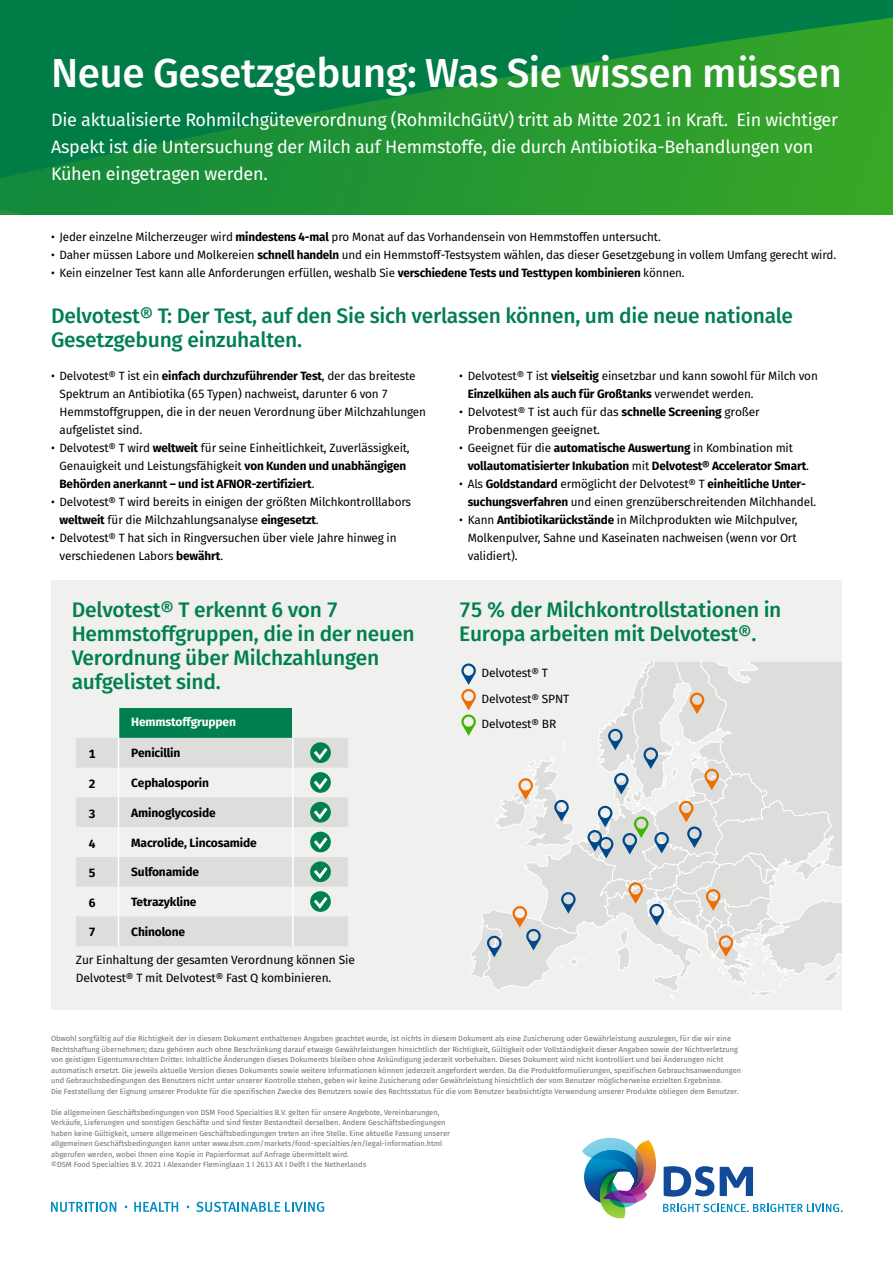
<style>
.page{position:relative;width:893px;height:1263px;background:#fff}
.page>*{position:absolute;margin:0;border:0;box-sizing:border-box;transform-origin:0 0}
.t1{font:500 40.5px "Fira Sans";letter-spacing:-.01em;color:#fff}
.t2{font:500 21px/24px "Fira Sans";letter-spacing:-.015em;color:#007f50}
.t3{font:18px/27px "Fira Sans";letter-spacing:-.015em;color:#fff}
.t4{font:12px/18px "Fira Sans";letter-spacing:-.015em;color:#000}
.t5{font:700 12px/18px "Fira Sans";letter-spacing:-.01em;color:#000}
.t6{font:700 12px "Fira Sans";letter-spacing:-.01em;color:#fff}
.t7{font:7.5px/10.5px "Fira Sans";letter-spacing:-.005em;color:#6f7371}
.s1{font-weight:700}
.s2{font-weight:400}
</style>
<div class="page">
<svg style="left:0;top:0;width:893px;height:215px;background:#158c3a"></svg>
<div style="left:51px;top:580px;width:791px;height:430px;background:#f0f0ee"></div>
<div style="left:118px;top:708px;width:175px;height:30px;background:#007f50"></div>
<svg style="left:76px;top:738px;width:272px;height:208px;fill:#dddedb"></svg>
<hr style="left:292px;top:738px;width:2px;height:29px;background:#fff">
<hr style="left:292px;top:767px;width:2px;height:30px;background:#fff">
<hr style="left:292px;top:797px;width:2px;height:30px;background:#fff">
<hr style="left:292px;top:887px;width:2px;height:29px;background:#fff">
<svg style="left:118px;top:738px;width:1px;height:29px"></svg>
<hr style="left:118px;top:767px;width:1px;height:30px;background:#fff">
<hr style="left:118px;top:797px;width:1px;height:30px;background:#fff">
<hr style="left:118px;top:857px;width:1px;height:30px;background:#fff">
<svg style="left:118px;top:887px;width:1px;height:29px"></svg>
<hr style="left:118px;top:916px;width:1px;height:30px;background:#fff">
<hr style="left:118px;top:708px;width:1px;height:30px;background:#fff">
<hr style="left:292px;top:708px;width:2px;height:30px;background:#fff">
<hr style="left:292px;top:857px;width:2px;height:30px;background:#fff">
<hr style="left:292px;top:916px;width:2px;height:30px;background:#fff">
<svg style="left:310px;top:742px;width:21px;height:21px"></svg>
<svg style="left:311px;top:745px;width:19px;height:17px"></svg>
<svg style="left:310px;top:772px;width:21px;height:21px"></svg>
<svg style="left:311px;top:774px;width:19px;height:18px"></svg>
<svg style="left:310px;top:802px;width:21px;height:20px"></svg>
<svg style="left:76px;top:804px;width:272px;height:53px"></svg>
<svg style="left:310px;top:861px;width:21px;height:21px"></svg>
<svg style="left:311px;top:864px;width:19px;height:17px"></svg>
<svg style="left:310px;top:891px;width:21px;height:21px"></svg>
<svg style="left:311px;top:894px;width:19px;height:17px"></svg>
<svg style="left:461px;top:662px;width:381px;height:337px"></svg>
<svg style="left:51px;top:1202px;width:65px;height:10px"></svg>
<svg style="left:134px;top:1202px;width:42px;height:10px"></svg>
<svg style="left:176px;top:1201px;width:149px;height:11px"></svg>
<svg style="left:582px;top:1137px;width:261px;height:82px"></svg>
<h1 class="t1" style="left:51px;top:44px;width:792px">Neue Gesetzgebung: Was Sie wissen müssen</h1>
<h3 class="t3" style="left:51px;top:106px;width:789px">Die aktualisierte Rohmilchgüteverordnung (RohmilchGütV) tritt ab Mitte 2021 in Kraft. Ein wichtiger<br>Aspekt ist die Untersuchung der Milch auf Hemmstoffe, die durch Antibiotika-Behandlungen von<br>Kühen eingetragen werden.</h3>
<h3 class="t4" style="left:51px;top:228px;width:611px">• Jeder einzelne Milcherzeuger wird <span class="s1">mindestens 4-mal</span> pro Monat auf das Vorhandensein von Hemmstoffen untersucht.</h3>
<h3 class="t4" style="left:51px;top:246px;width:787px">• Daher müssen Labore und Molkereien <span class="s1">schnell handeln</span> und ein Hemmstoff-Testsystem wählen, das dieser Gesetzgebung in vollem Umfang gerecht wird.</h3>
<h3 class="t4" style="left:51px;top:264px;width:635px">• Kein einzelner Test kann alle Anforderungen erfüllen, weshalb Sie <span class="s1">verschiedene Tests und Testtypen kombinieren</span> können.</h3>
<h2 class="t2" style="left:51px;top:304px;width:744px">Delvotest® T: Der Test, auf den Sie sich verlassen können, um die neue nationale<br>Gesetzgebung einzuhalten.</h2>
<h3 class="t4" style="left:60px;top:366px;width:368px;text-indent:-9px">• Delvotest® T ist ein <span class="s1">einfach durchzuführender Test</span>, der das breiteste Spektrum an Antibiotika (65 Typen) nachweist, darunter 6 von 7<br>Hemmstoffgruppen, die in der neuen Verordnung über Milchzahlungen aufgelistet sind.</h3>
<h3 class="t4" style="left:60px;top:438px;width:352px;text-indent:-9px">• Delvotest® T wird <span class="s1">weltweit</span> für seine Einheitlichkeit, Zuverlässigkeit,<br>Genauigkeit und Leistungsfähigkeit <span class="s1">von Kunden und unabhängigen<br>Behörden anerkannt – und ist AFNOR-zertifiziert</span>.</h3>
<h3 class="t4" style="left:60px;top:492px;width:353px;text-indent:-9px">• Delvotest® T wird bereits in einigen der größten Milchkontrolllabors <span class="s1">weltweit</span> für die Milchzahlungsanalyse <span class="s1">eingesetzt</span>.</h3>
<h3 class="t4" style="left:60px;top:528px;width:339px;text-indent:-9px">• Delvotest® T hat sich in Ringversuchen über viele Jahre hinweg in verschiedenen Labors <span class="s1">bewährt</span>.</h3>
<h3 class="t4" style="left:468px;top:366px;width:352px;text-indent:-9px">• Delvotest® T ist <span class="s1">vielseitig</span> einsetzbar und kann sowohl für Milch von<br><span class="s1">Einzelkühen als auch für Großtanks</span> verwendet werden.</h3>
<h3 class="t4" style="left:468px;top:402px;width:294px;text-indent:-9px">• Delvotest® T ist auch für das <span class="s1">schnelle Screening</span> großer<br>Probenmengen geeignet.</h3>
<h3 class="t5" style="left:468px;top:438px;width:343px;text-indent:-9px"><span class="s2">• Geeignet für die</span> automatische Auswertung <span class="s2">in Kombination mit </span>vollautomatisierter Inkubation <span class="s2">mit</span> Delvotest® Accelerator Smart<span class="s2">.</span></h3>
<h3 class="t4" style="left:468px;top:474px;width:350px;text-indent:-8px">• Als <span class="s1">Goldstandard</span> ermöglicht der Delvotest® T <span class="s1">einheitliche Unter&shy;suchungsverfahren</span> und einen grenzüberschreitenden Milchhandel.</h3>
<h3 class="t4" style="left:468px;top:510px;width:332px;text-align:justify;text-indent:-9px">• Kann <span class="s1">Antibiotikarückstände</span> in Milchprodukten wie Milchpulver, Molkenpulver, Sahne und Kaseinaten nachweisen (wenn vor Ort validiert).</h3>
<h2 class="t2" style="left:72px;top:598px;width:344px">Delvotest® T erkennt 6 von 7<br>Hemmstoffgruppen, die in der neuen<br>Verordnung über Milchzahlungen aufgelistet sind.</h2>
<h2 class="t2" style="left:459px;top:598px;width:324px">75 % der Milchkontrollstationen in<br>Europa arbeiten mit Delvotest®.</h2>
<h3 class="t4" style="left:481px;top:660px;width:89px;line-height:25.5px">Delvotest® T<br>Delvotest® SPNT<br>Delvotest® BR</h3>
<h3 class="t6" style="left:131px;top:713px;width:106px">Hemmstoffgruppen</h3>
<h3 class="t5" style="left:89px;top:745px;width:8px">1</h3>
<h3 class="t5" style="left:131px;top:744px;width:51px">Penicillin</h3>
<h3 class="t5" style="left:89px;top:775px;width:8px">2</h3>
<h3 class="t5" style="left:131px;top:774px;width:79px">Cephalosporin</h3>
<h3 class="t5" style="left:89px;top:805px;width:8px">3</h3>
<h3 class="t5" style="left:131px;top:803px;width:86px">Aminoglycoside</h3>
<h3 class="t5" style="left:89px;top:834px;width:8px">4</h3>
<h3 class="t5" style="left:131px;top:833px;width:127px">Macrolide, Lincosamide</h3>
<h3 class="t5" style="left:89px;top:864px;width:8px">5</h3>
<h3 class="t5" style="left:131px;top:863px;width:69px">Sulfonamide</h3>
<h3 class="t5" style="left:89px;top:894px;width:8px">6</h3>
<h3 class="t5" style="left:131px;top:893px;width:67px">Tetrazykline</h3>
<h3 class="t5" style="left:89px;top:922px;width:8px">7</h3>
<h3 class="t5" style="left:131px;top:922px;width:56px">Chinolone</h3>
<h3 class="t4" style="left:76px;top:951px;width:280px">Zur Einhaltung der gesamten Verordnung können Sie<br>Delvotest® T mit Delvotest® Fast Q kombinieren.</h3>
<p class="t7" style="left:51px;top:1033px;width:692px">Obwohl sorgfältig auf die Richtigkeit der in diesem Dokument enthaltenen Angaben geachtet wurde, ist nichts in diesem Dokument als eine Zusicherung oder Gewährleistung auszulegen, für die wir eine Rechtshaftung übernehmen; dazu gehören auch ohne Beschränkung darauf etwaige Gewährleistungen hinsichtlich der Richtigkeit, Gültigkeit oder Vollständigkeit dieser Angaben sowie der Nichtverletzung von geistigen Eigentumsrechten Dritter. Inhaltliche Änderungen dieses Dokuments bleiben ohne Ankündigung jederzeit vorbehalten. Dieses Dokument wird nicht kontrolliert und bei Änderungen nicht automatisch ersetzt. Die jeweils aktuelle Version dieses Dokuments sowie weitere Informationen können jederzeit angefordert werden. Da die Produktformulierungen, spezifischen Gebrauchsanwendungen und Gebrauchsbedingungen des Benutzers nicht unter unserer Kontrolle stehen, geben wir keine Zusicherung oder Gewährleistung hinsichtlich der vom Benutzer möglicherweise erzielten Ergebnisse.<br>Die Feststellung der Eignung unserer Produkte für die spezifischen Zwecke des Benutzers sowie des Rechtsstatus für die vom Benutzer beabsichtigte Verwendung unserer Produkte obliegen dem Benutzer.</p>
<p class="t7" style="left:51px;top:1107px;width:400px">Die allgemeinen Geschäftsbedingungen von DSM Food Specialties B.V. gelten für unsere Angebote, Vereinbarungen, Verkäufe, Lieferungen und sonstigen Geschäfte und sind fester Bestandteil derselben. Andere Geschäftsbedingungen haben keine Gültigkeit, unsere allgemeinen Geschäftsbedingungen treten an ihre Stelle. Eine aktuelle Fassung unserer allgemeinen Geschäftsbedingungen kann unter www.dsm.com/markets/food-specialties/en/legal-information.html abgerufen werden, wobei Ihnen eine Kopie in Papierformat auf Anfrage übermittelt wird.<br>©DSM Food Specialties B.V. 2021 I Alexander Fleminglaan 1 I 2613 AX I Delft I the Netherlands</p>
</div>
